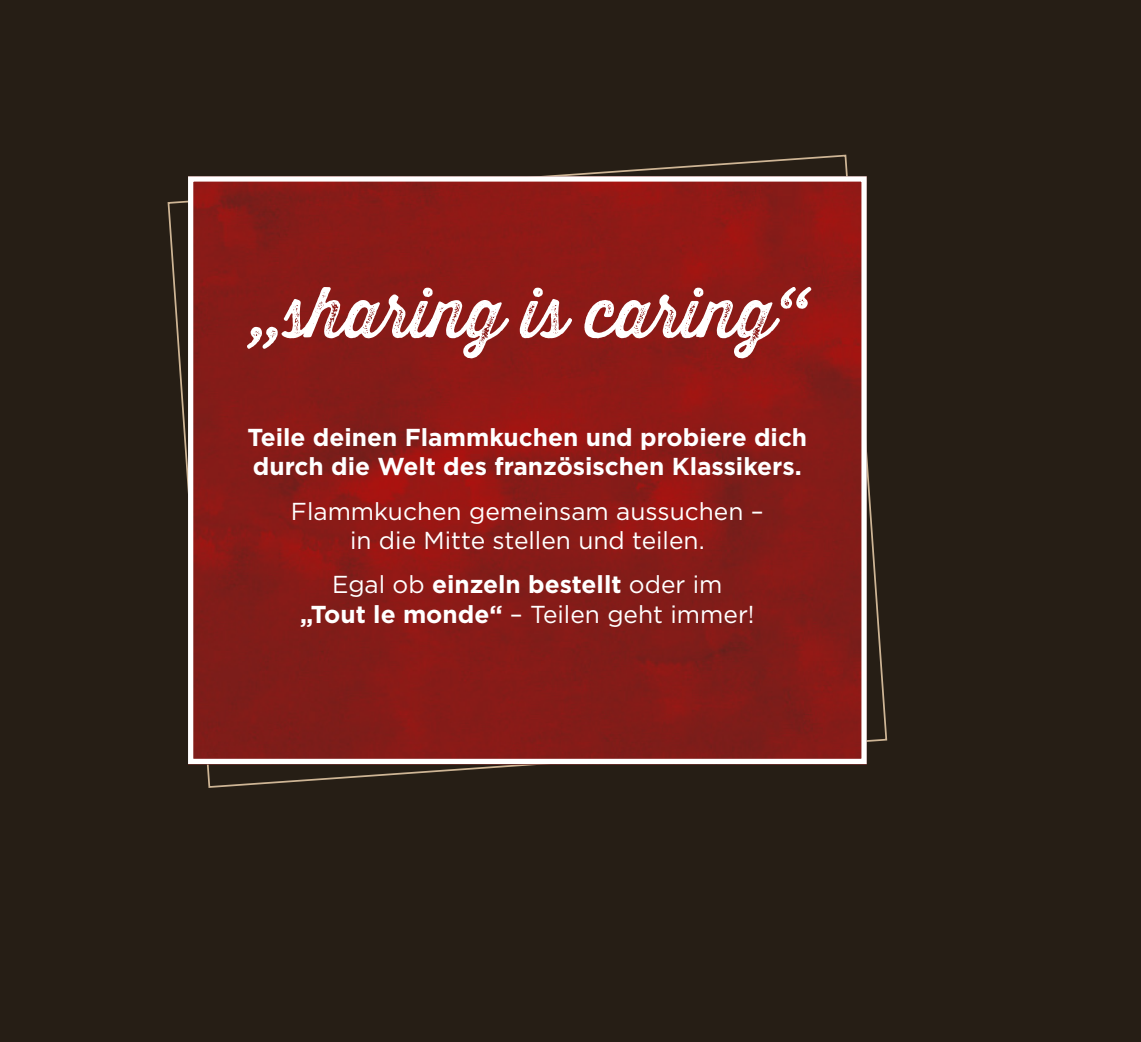
<style>
.page{position:relative;width:1141px;height:1042px;background:#261e15}
.page>*{position:absolute;margin:0;border:0;box-sizing:border-box;transform-origin:0 0}
.t1{font:69.83px "Thirsty Rough Reg Two";color:#fff}
.t2{font:24.5px/29.4px "Gotham";color:#fff;text-align:center}
.t3{font:700 24.5px/29.4px "Gotham";color:#fff}
.s1{font-weight:700}
</style>
<div class="page">
<svg style="left:167px;top:154px;width:721px;height:634px"></svg>
<img style="left:194px;top:182px;width:667px;height:576px">
<div style="left:188px;top:176px;width:679px;height:588px;border:5px solid #fff"></div>
<h1 class="t1" style="left:247px;top:261px;width:562px">„sharing is caring“</h1>
<p class="t3" style="left:247px;top:422px;width:561px">Teile deinen Flammkuchen und probiere dich durch die Welt des französischen Klassikers.</p>
<p class="t2" style="left:291px;top:496px;width:474px">Flammkuchen gemeinsam aussuchen – in die Mitte stellen und teilen.</p>
<p class="t2" style="left:300px;top:569px;width:456px">Egal ob <span class="s1">einzeln bestellt</span> oder im <span class="s1">„Tout le monde“</span> – Teilen geht immer!</p>
</div>
